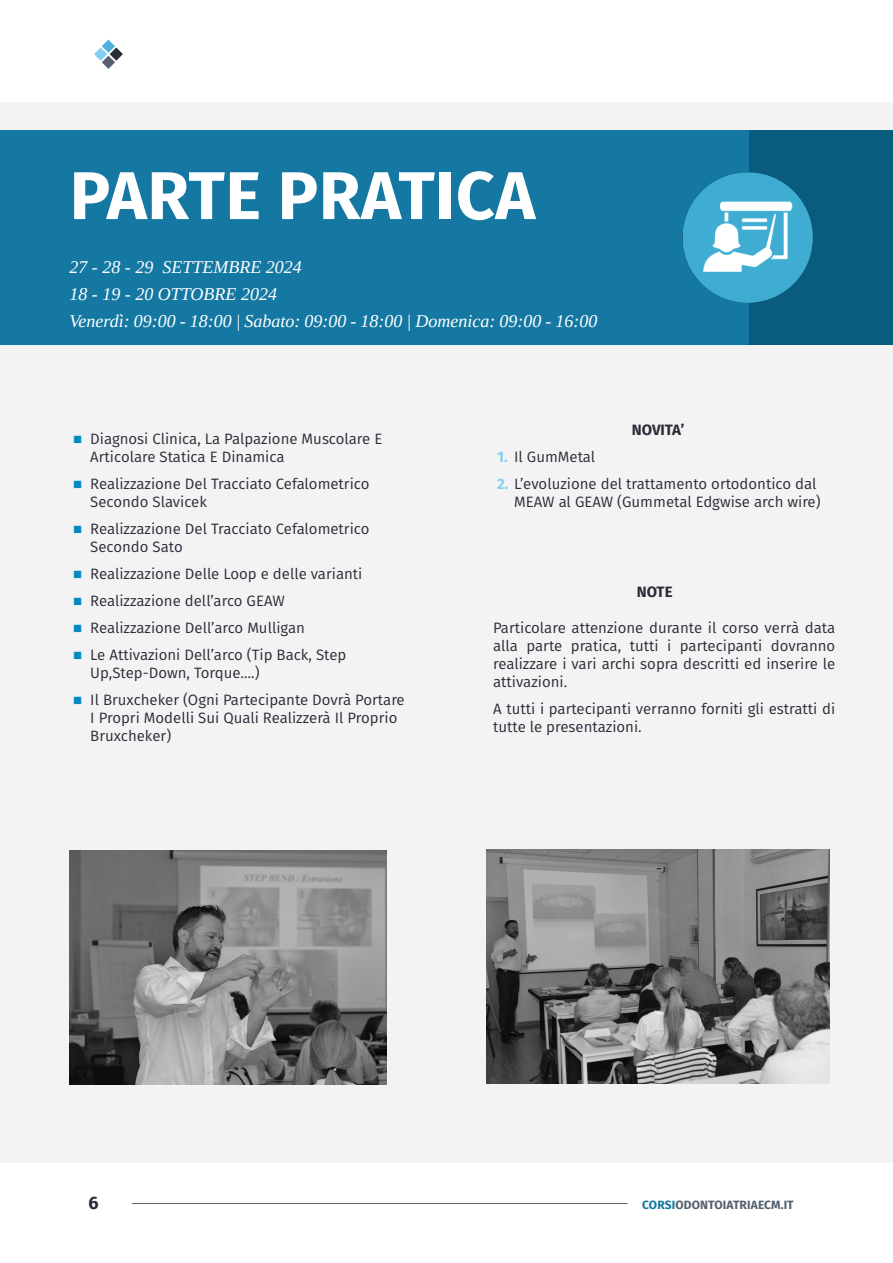
<style>
.page{position:relative;width:893px;height:1263px;background:#fff}
.page>*{position:absolute;margin:0;border:0;box-sizing:border-box;transform-origin:0 0}
.t1{font:700 67.5px "Fira Sans";letter-spacing:.01em;color:#fff}
.t2{font:italic 18px/27px "Liberation Serif";color:#fff}
.t3{font:700 18px "Fira Sans";color:#2a2c38}
.t4{font:15px/18px "Fira Sans";color:#2a2c38}
.t5{font:700 15px "Fira Sans";color:#2a2c38}
.t6{font:700 12px "Fira Sans";letter-spacing:.01em;color:#55616e}
.s1{font-family:"Liberation Serif";font-style:italic;color:#008cc3}
.s2{font-weight:700;color:#83cff4}
.s3{color:#1578a2}
</style>
<div class="page">
<div style="left:0;top:102px;width:893px;height:1060px;background:#f4f3f4"></div>
<div style="left:748px;top:131px;width:145px;height:214px;background:#0a5c7e"></div>
<div style="left:0;top:131px;width:748px;height:214px;background:#1578a2"></div>
<img style="left:682px;top:164px;width:131px;height:145px">
<img style="left:69px;top:851px;width:317px;height:234px">
<img style="left:486px;top:849px;width:343px;height:234px">
<hr style="left:132px;top:1203px;width:495px;height:1px;background:#55616e">
<svg style="left:94px;top:40px;width:21px;height:29px"></svg>
<img style="left:110px;top:47px;width:13px;height:14px">
<h1 class="t1" style="left:70px;top:139px;width:467px">PARTE PRATICA</h1>
<p class="t2" style="left:83px;top:208px;width:148px">13-14 APRILE 2018</p>
<p class="t2" style="left:69px;top:253px;width:529px">27 - 28 - 29 SETTEMBRE 2024<br>18 - 19 - 20 OTTOBRE 2024<br>Venerdì: 09:00 - 18:00 | Sabato: 09:00 - 18:00 | Domenica: 09:00 - 16:00</p>
<p class="t4" style="left:90px;top:429px;width:294px;text-indent:-17px"><span class="s1">■</span> Diagnosi Clinica, La Palpazione Muscolare E<br>Articolare Statica E Dinamica</p>
<p class="t4" style="left:90px;top:474px;width:281px;text-indent:-17px"><span class="s1">■</span> Realizzazione Del Tracciato Cefalometrico<br>Secondo Slavicek</p>
<p class="t4" style="left:90px;top:519px;width:281px;text-indent:-17px"><span class="s1">■</span> Realizzazione Del Tracciato Cefalometrico<br>Secondo Sato</p>
<p class="t4" style="left:73px;top:564px;width:291px"><span class="s1">■</span> Realizzazione Delle Loop e delle varianti</p>
<p class="t4" style="left:73px;top:591px;width:213px"><span class="s1">■</span> Realizzazione dell’arco GEAW</p>
<p class="t4" style="left:73px;top:618px;width:233px"><span class="s1">■</span> Realizzazione Dell’arco Mulligan</p>
<p class="t4" style="left:90px;top:645px;width:258px;text-indent:-17px"><span class="s1">■</span> Le Attivazioni Dell’arco (Tip Back, Step<br>Up,Step-Down, Torque….)</p>
<p class="t4" style="left:90px;top:690px;width:316px;text-indent:-17px"><span class="s1">■</span> Il Bruxcheker (Ogni Partecipante Dovrà Portare<br>I Propri Modelli Sui Quali Realizzerà Il Proprio<br>Bruxcheker)</p>
<p class="t5" style="left:632px;top:417px;width:54px">NOVITA’</p>
<p class="t4" style="left:497px;top:447px;width:100px"><span class="s2">1.</span> Il GumMetal</p>
<p class="t4" style="left:497px;top:474px;width:325px;text-align:right"><span class="s2">2.</span> L’evoluzione del trattamento ortodontico dal<br>MEAW al GEAW (Gummetal Edgwise arch wire)</p>
<p class="t5" style="left:637px;top:579px;width:37px">NOTE</p>
<p class="t4" style="left:493px;top:618px;width:344px;text-align:justify">Particolare attenzione durante il corso verrà data alla parte pratica, tutti i partecipanti dovranno realizzare i vari archi sopra descritti ed inserire le attivazioni.</p>
<p class="t4" style="left:493px;top:699px;width:344px">A tutti i partecipanti verranno forniti gli estratti di tutte le presentazioni.</p>
<p class="t3" style="left:88px;top:1188px;width:12px">6</p>
<p class="t6" style="left:642px;top:1195px;width:153px"><span class="s3">CORSI</span>ODONTOIATRIAECM.IT</p>
</div>
